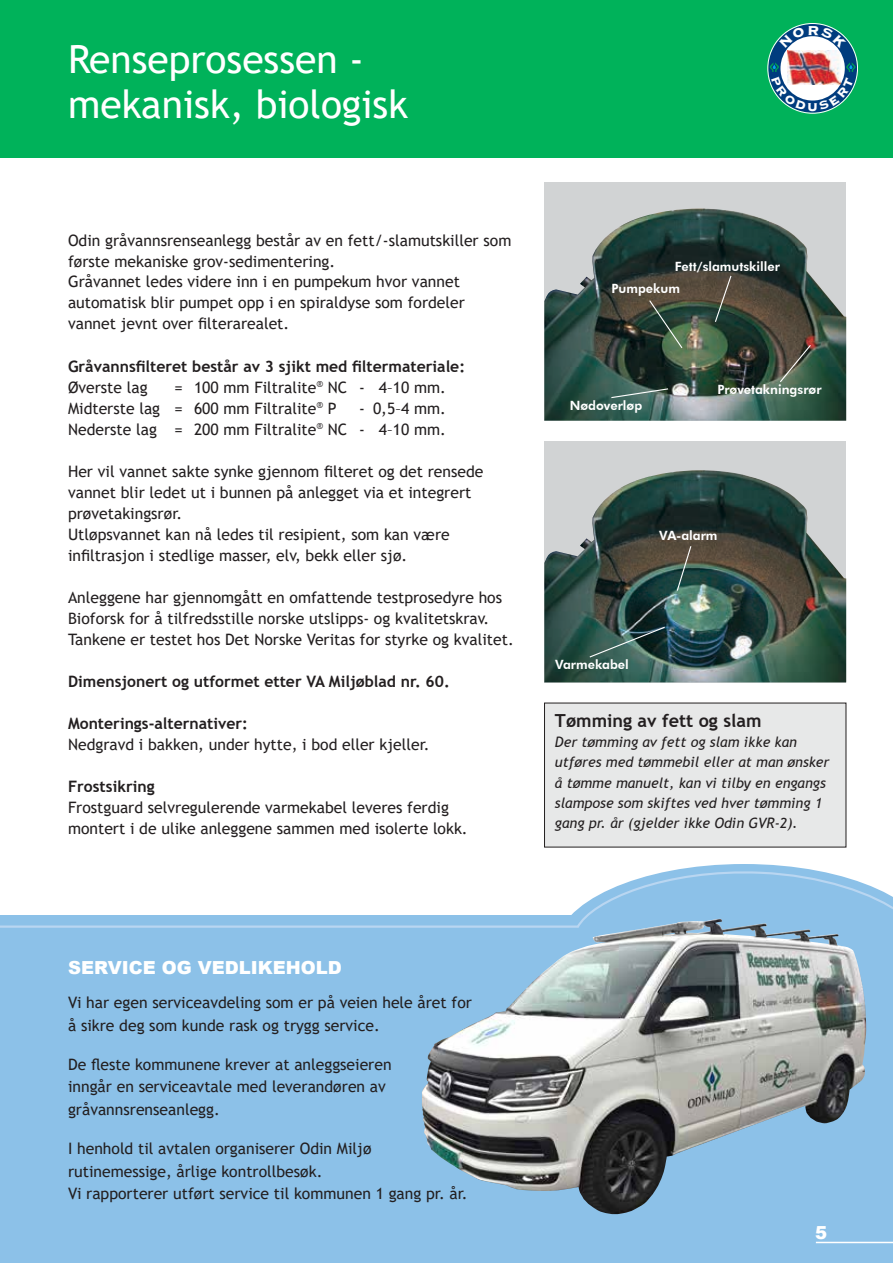
<style>
.page{position:relative;width:893px;height:1263px;background:#fff}
.page>*{position:absolute;margin:0;border:0;box-sizing:border-box;transform-origin:0 0}
.t1{font:39px/45px "Trebuchet MS";color:#fff}
.t2{font:900 18px "Arial";color:#fff}
.t3{font:700 18px "Trebuchet MS";color:#231f20}
.t4{font:15.75px/21px "Trebuchet MS";color:#231f20}
.t5{font:700 15.75px "Trebuchet MS";color:#231f20}
.t6{font:italic 14.25px/20.2px "Trebuchet MS";color:#231f20}
.t7{font:800 12.75px "Futura BT";color:#fff}
</style>
<div class="page">
<div style="left:0;top:915px;width:893px;height:348px;background:#8cc1e8"></div>
<div style="left:0;top:0;width:893px;height:157px;background:#00b25a"></div>
<svg style="left:777px;top:34px;width:70px;height:70px"></svg>
<img style="left:787px;top:50px;width:53px;height:12px">
<div style="left:768px;top:24px;width:89px;height:89px;border:12px solid #003c7e;border-radius:50%"></div>
<div style="left:544px;top:703px;width:302px;height:144px;background:#e7e8e8"></div>
<div style="left:544px;top:441px;width:302px;height:241px;background:#d1d3d4"></div>
<img style="left:544px;top:470px;width:302px;height:212px">
<svg style="left:676px;top:545px;width:16px;height:47px"></svg>
<svg style="left:588px;top:626px;width:78px;height:32px;background:#385852"></svg>
<div style="left:544px;top:182px;width:302px;height:239px;background:#d1d3d4"></div>
<img style="left:544px;top:208px;width:302px;height:213px">
<svg style="left:647px;top:258px;width:36px;height:91px;background:#3d483a"></svg>
<svg style="left:695px;top:274px;width:37px;height:49px;background:#4c4f42"></svg>
<svg style="left:779px;top:344px;width:33px;height:39px"></svg>
<svg style="left:610px;top:388px;width:59px;height:11px"></svg>
<hr style="left:816px;top:1242px;width:77px;height:1px;background:#fff">
<svg style="left:681px;top:864px;width:186px;height:169px"></svg>
<hr style="left:0;top:925px;width:578px;height:3px;background:#b9d6f1">
<img style="left:421px;top:925px;width:445px;height:289px">
<svg style="left:564px;top:869px;width:329px;height:74px"></svg>
<svg style="left:779px;top:26px;width:67px;height:22px"></svg>
<img style="left:770px;top:62px;width:86px;height:49px">
<h1 class="t1" style="left:68px;top:37px;width:342px">Renseprosessen - mekanisk, biologisk</h1>
<p class="t4" style="left:68px;top:229px;width:445px">Odin gråvannsrenseanlegg består av en fett/-slamutskiller som første mekaniske grov-sedimentering.<br>Gråvannet ledes videre inn i en pumpekum hvor vannet automatisk blir pumpet opp i en spiraldyse som fordeler vannet jevnt over filterarealet.</p>
<p class="t5" style="left:68px;top:356px;width:399px">Gråvannsfilteret består av 3 sjikt med filtermateriale:</p>
<p class="t4" style="left:68px;top:376px;width:81px">Øverste lag</p>
<p class="t4" style="left:68px;top:376px;width:379px;text-indent:107px">= 100 mm Filtralite<sup>®</sup> NC - 4–10 mm.<br>Midterste lag = 600 mm Filtralite<sup>®</sup> P</p>
<p class="t4" style="left:68px;top:397px;width:379px;text-align:right">- 0,5–4 mm.<br>Nederste lag = 200 mm Filtralite<sup>®</sup> NC - 4–10 mm.</p>
<p class="t4" style="left:68px;top:460px;width:417px">Her vil vannet sakte synke gjennom filteret og det rensede vannet blir ledet ut i bunnen på anlegget via et integrert prøvetakingsrør.<br>Utløpsvannet kan nå ledes til resipient, som kan være infiltrasjon i stedlige masser, elv, bekk eller sjø.</p>
<p class="t4" style="left:68px;top:586px;width:447px">Anleggene har gjennomgått en omfattende testprosedyre hos<br>Bioforsk for å tilfredsstille norske utslipps- og kvalitetskrav.<br>Tankene er testet hos Det Norske Veritas for styrke og kvalitet.</p>
<p class="t5" style="left:68px;top:671px;width:383px">Dimensjonert og utformet etter VA Miljøblad nr. 60.</p>
<p class="t5" style="left:68px;top:713px;width:181px">Monterings-alternativer:</p>
<p class="t4" style="left:68px;top:733px;width:363px">Nedgravd i bakken, under hytte, i bod eller kjeller.</p>
<p class="t5" style="left:68px;top:776px;width:88px">Frostsikring</p>
<p class="t4" style="left:68px;top:796px;width:401px">Frostguard selvregulerende varmekabel leveres ferdig montert i de ulike anleggene sammen med isolerte lokk.</p>
<p class="t7" style="left:675px;top:258px;width:107px">Fett/slamutskiller</p>
<p class="t7" style="left:611px;top:281px;width:70px">Pumpekum</p>
<p class="t7" style="left:570px;top:397px;width:74px">Nødoverløp</p>
<p class="t7" style="left:717px;top:382px;width:106px">Prøvetakningsrør</p>
<p class="t7" style="left:659px;top:528px;width:60px">VA-alarm</p>
<p class="t7" style="left:555px;top:656px;width:75px">Varmekabel</p>
<p class="t3" style="left:555px;top:709px;width:208px">Tømming av fett og slam</p>
<p class="t6" style="left:555px;top:732px;width:276px">Der tømming av fett og slam ikke kan utføres med tømmebil eller at man ønsker å tømme manuelt, kan vi tilby en engangs slampose som skiftes ved hver tømming 1 gang pr. år (gjelder ikke Odin GVR-2).</p>
<p class="t2" style="left:68px;top:954px;width:275px">SERVICE OG VEDLIKEHOLD</p>
<p class="t4" style="left:68px;top:991px;width:405px;line-height:22.5px">Vi har egen serviceavdeling som er på veien hele året for å sikre deg som kunde rask og trygg service.</p>
<p class="t4" style="left:68px;top:1053px;width:325px;line-height:22.5px">De fleste kommunene krever at anleggseieren inngår en serviceavtale med leverandøren av gråvannsrenseanlegg.</p>
<p class="t4" style="left:68px;top:1137px;width:401px;line-height:22.5px">I henhold til avtalen organiserer Odin Miljø rutinemessige, årlige kontrollbesøk.<br>Vi rapporterer utført service til kommunen 1 gang pr. år.</p>
<p class="t2" style="left:815px;top:1219px;width:14px">5</p>
</div>
